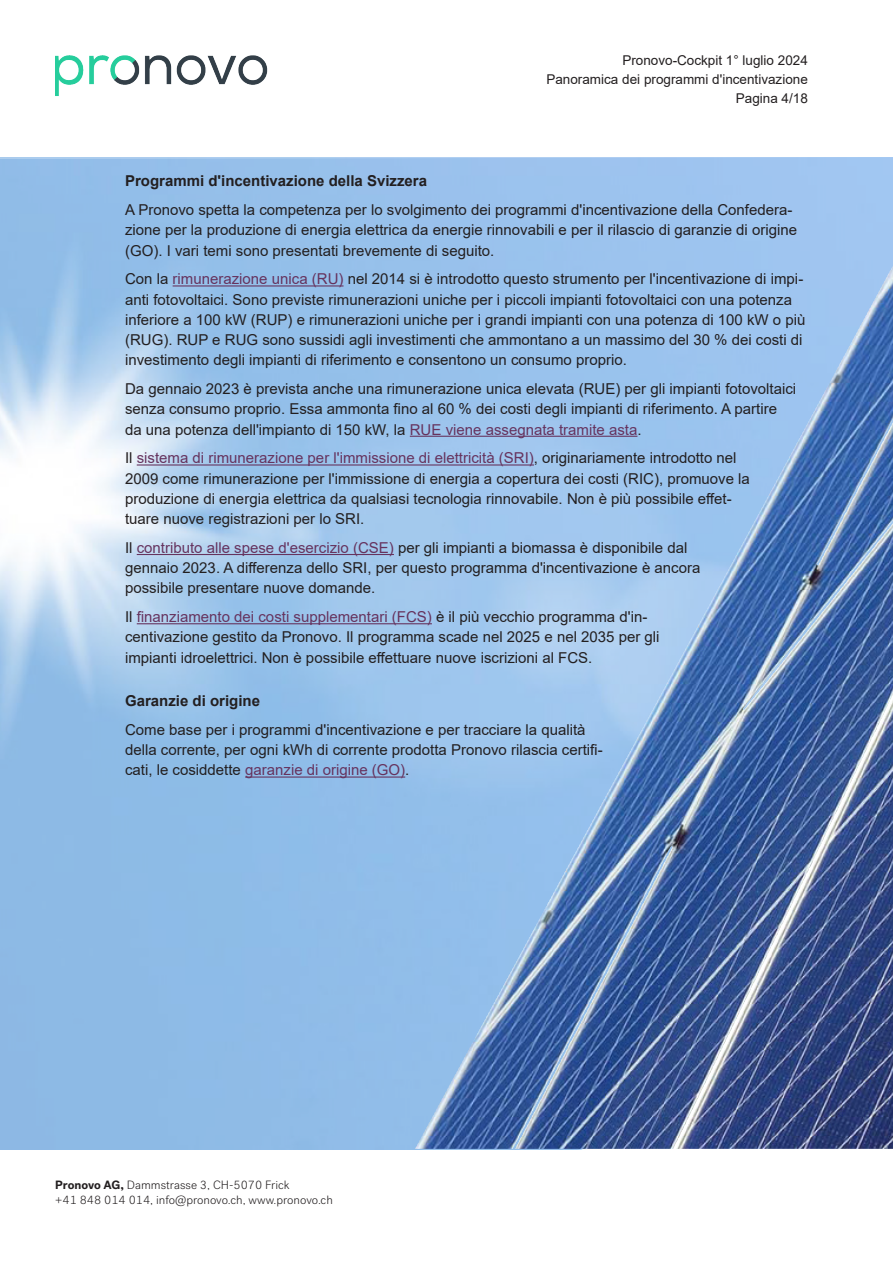
<style>
.page{position:relative;width:893px;height:1263px;background:#fff}
.page>*{position:absolute;margin:0;border:0;box-sizing:border-box;transform-origin:0 0}
.Fliesstext{font:15px/20.2px "Arial";color:#231f20}
.Untertitel_2{font:700 15px "Arial";color:#231f20}
.t1{font:13.5px/18.8px "Arial";color:#231f20;text-align:right}
.t2{font:300 12px/15px "Post Grotesk";color:#231f20}
.s1{color:#66335e}
.s2{font-weight:700}
</style>
<div class="page">
<img style="left:0;top:157px;width:893px;height:992px">
<img style="left:0;top:158px;width:893px;height:273px">
<hr style="left:173px;top:285px;width:171px;height:1px;background:#66335e">
<hr style="left:410px;top:436px;width:227px;height:1px;background:#66335e">
<hr style="left:137px;top:464px;width:397px;height:1px;background:#66335e">
<hr style="left:137px;top:554px;width:257px;height:1px;background:#66335e">
<hr style="left:137px;top:623px;width:295px;height:1px;background:#66335e">
<hr style="left:245px;top:776px;width:160px;height:2px;background:#66335e">
<img style="left:55px;top:55px;width:213px;height:41px">
<p class="t1" style="left:546px;top:51px;width:263px">Pronovo-Cockpit 1° luglio 2024<br>Panoramica dei programmi d'incentivazione<br>Pagina 4/18</p>
<p class="Untertitel_2" style="left:125px;top:170px;width:304px">Programmi d'incentivazione della Svizzera</p>
<p class="Fliesstext" style="left:125px;top:200px;width:673px">A Pronovo spetta la competenza per lo svolgimento dei programmi d'incentivazione della Confedera&shy;zione per la produzione di energia elettrica da energie rinnovabili e per il rilascio di garanzie di origine (GO). I vari temi sono presentati brevemente di seguito.</p>
<p class="Fliesstext" style="left:125px;top:269px;width:682px">Con la <span class="s1">rimunerazione unica (RU)</span> nel 2014 si è introdotto questo strumento per l'incentivazione di impi&shy;anti fotovoltaici. Sono previste rimunerazioni uniche per i piccoli impianti fotovoltaici con una potenza inferiore a 100 kW (RUP) e rimunerazioni uniche per i grandi impianti con una potenza di 100 kW o più (RUG). RUP e RUG sono sussidi agli investimenti che ammontano a un massimo del 30 % dei costi di investimento degli impianti di riferimento e consentono un consumo proprio.</p>
<p class="Fliesstext" style="left:125px;top:379px;width:673px">Da gennaio 2023 è prevista anche una rimunerazione unica elevata (RUE) per gli impianti fotovoltaici senza consumo proprio. Essa ammonta fino al 60 % dei costi degli impianti di riferimento. A partire da una potenza dell'impianto di 150 kW, la <span class="s1">RUE viene assegnata tramite asta</span>.</p>
<p class="Fliesstext" style="left:125px;top:448px;width:626px">Il <span class="s1">sistema di rimunerazione per l'immissione di elettricità (SRI)</span>, originariamente introdotto nel 2009 come rimunerazione per l'immissione di energia a copertura dei costi (RIC), promuove la produzione di energia elettrica da qualsiasi tecnologia rinnovabile. Non è più possibile effet&shy;tuare nuove registrazioni per lo SRI.</p>
<p class="Fliesstext" style="left:125px;top:537px;width:577px">Il <span class="s1">contributo alle spese d'esercizio (CSE)</span> per gli impianti a biomassa è disponibile dal gennaio 2023. A differenza dello SRI, per questo programma d'incentivazione è ancora possibile presentare nuove domande.</p>
<p class="Fliesstext" style="left:125px;top:607px;width:536px">Il <span class="s1">finanziamento dei costi supplementari (FCS)</span> è il più vecchio programma d'in&shy;centivazione gestito da Pronovo. Il programma scade nel 2025 e nel 2035 per gli impianti idroelettrici. Non è possibile effettuare nuove iscrizioni al FCS.</p>
<p class="Untertitel_2" style="left:125px;top:690px;width:137px">Garanzie di origine</p>
<p class="Fliesstext" style="left:125px;top:719px;width:479px">Come base per i programmi d'incentivazione e per tracciare la qualità della corrente, per ogni kWh di corrente prodotta Pronovo rilascia certifi&shy;cati, le cosiddette <span class="s1">garanzie di origine (GO)</span>.</p>
<p class="t2" style="left:55px;top:1178px;width:279px"><span class="s2">Pronovo AG,</span> Dammstrasse 3, CH-5070 Frick<br>+41 848 014 014, info@pronovo.ch, www.pronovo.ch</p>
</div>
